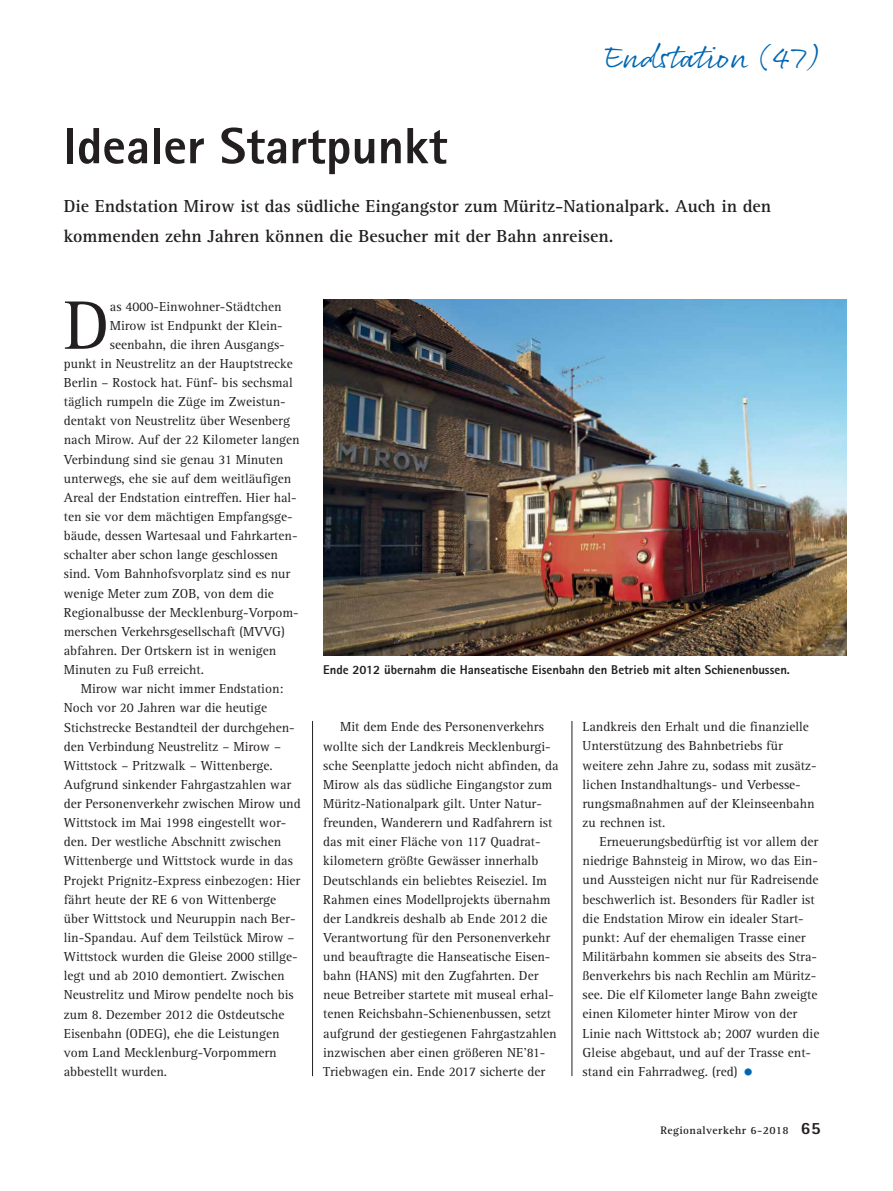
<style>
.page{position:relative;width:893px;height:1191px;background:#fff}
.page>*{position:absolute;margin:0;border:0;box-sizing:border-box;transform-origin:0 0}
.t1{font:70.95px "Rotis Serif";color:#231f20}
.t2{font:800 51px "Rotis Sans Serif";color:#231f20}
.t3{font:33px "Rollerscript Smooth";color:#0066b3}
.t4{font:700 18px/30px "Rotis Serif";color:#231f20}
.t5{font:13.5px/19.2px "Rotis Serif";color:#231f20}
.t6{font:800 12.75px "Rotis Sans Serif";color:#231f20}
.t7{font:700 11.25px "Rotis Serif";letter-spacing:.04em;color:#231f20}
.s1{color:#0066b3}
.s2{font-family:"Rotis Sans Serif";font-weight:800;font-size:17.25px}
</style>
<div class="page">
<hr style="left:572px;top:721px;width:1px;height:355px;background:#231f20">
<hr style="left:312px;top:721px;width:1px;height:355px;background:#231f20">
<img style="left:323px;top:300px;width:523px;height:355px">
<h3 class="t3" style="left:604px;top:36px;width:218px">Endstation (47)</h3>
<h2 class="t2" style="left:64px;top:113px;width:385px">Idealer Startpunkt</h2>
<h3 class="t4" style="left:64px;top:192px;width:709px">Die Endstation Mirow ist das südliche Eingangstor zum Müritz-Nationalpark. Auch in den kommenden zehn Jahren können die Besucher mit der Bahn anreisen.</h3>
<h1 class="t1" style="left:64px;top:285px;width:48px">D</h1>
<p class="t5" style="left:110px;top:297px;width:173px">as 4000-Einwohner-Städtchen</p>
<p class="t5" style="left:110px;top:316px;width:174px">Mirow ist Endpunkt der Klein-</p>
<p class="t5" style="left:110px;top:335px;width:176px">seenbahn, die ihren Ausgangs-</p>
<p class="t5" style="left:64px;top:354px;width:231px">punkt in Neustrelitz an der Hauptstrecke</p>
<p class="t5" style="left:64px;top:373px;width:231px">Berlin – Rostock hat. Fünf- bis sechsmal</p>
<p class="t5" style="left:64px;top:392px;width:224px">täglich rumpeln die Züge im Zweistun-</p>
<p class="t5" style="left:64px;top:411px;width:228px">dentakt von Neustrelitz über Wesenberg</p>
<p class="t5" style="left:64px;top:431px;width:238px">nach Mirow. Auf der 22 Kilometer langen</p>
<p class="t5" style="left:64px;top:450px;width:221px">Verbindung sind sie genau 31 Minuten</p>
<p class="t5" style="left:64px;top:469px;width:229px">unterwegs, ehe sie auf dem weitläufigen</p>
<p class="t5" style="left:64px;top:488px;width:235px">Areal der Endstation eintreffen. Hier hal-</p>
<p class="t5" style="left:64px;top:507px;width:230px">ten sie vor dem mächtigen Empfangsge-</p>
<p class="t5" style="left:64px;top:526px;width:235px">bäude, dessen Wartesaal und Fahrkarten-</p>
<p class="t5" style="left:64px;top:545px;width:216px">schalter aber schon lange geschlossen</p>
<p class="t5" style="left:64px;top:565px;width:228px">sind. Vom Bahnhofsvorplatz sind es nur</p>
<p class="t5" style="left:64px;top:584px;width:211px">wenige Meter zum ZOB, von dem die</p>
<p class="t5" style="left:64px;top:603px;width:236px">Regionalbusse der Mecklenburg-Vorpom-</p>
<p class="t5" style="left:64px;top:622px;width:222px">merschen Verkehrsgesellschaft (MVVG)</p>
<p class="t5" style="left:64px;top:641px;width:214px">abfahren. Der Ortskern ist in wenigen</p>
<p class="t5" style="left:64px;top:660px;width:142px">Minuten zu Fuß erreicht.</p>
<p class="t5" style="left:81px;top:679px;width:204px">Mirow war nicht immer Endstation:</p>
<p class="t5" style="left:64px;top:698px;width:205px">Noch vor 20 Jahren war die heutige</p>
<p class="t5" style="left:64px;top:718px;width:233px">Stichstrecke Bestandteil der durchgehen-</p>
<p class="t5" style="left:64px;top:737px;width:219px">den Verbindung Neustrelitz – Mirow –</p>
<p class="t5" style="left:64px;top:756px;width:210px">Wittstock – Pritzwalk – Wittenberge.</p>
<p class="t5" style="left:64px;top:775px;width:229px">Aufgrund sinkender Fahrgastzahlen war</p>
<p class="t5" style="left:64px;top:794px;width:239px">der Personenverkehr zwischen Mirow und</p>
<p class="t5" style="left:64px;top:813px;width:224px">Wittstock im Mai 1998 eingestellt wor-</p>
<p class="t5" style="left:64px;top:832px;width:219px">den. Der westliche Abschnitt zwischen</p>
<p class="t5" style="left:64px;top:851px;width:231px">Wittenberge und Wittstock wurde in das</p>
<p class="t5" style="left:64px;top:871px;width:238px">Projekt Prignitz-Express einbezogen: Hier</p>
<p class="t5" style="left:64px;top:890px;width:214px">fährt heute der RE 6 von Wittenberge</p>
<p class="t5" style="left:64px;top:909px;width:233px">über Wittstock und Neuruppin nach Ber-</p>
<p class="t5" style="left:64px;top:928px;width:232px">lin-Spandau. Auf dem Teilstück Mirow –</p>
<p class="t5" style="left:64px;top:947px;width:235px">Wittstock wurden die Gleise 2000 stillge-</p>
<p class="t5" style="left:64px;top:966px;width:222px">legt und ab 2010 demontiert. Zwischen</p>
<p class="t5" style="left:64px;top:985px;width:231px">Neustrelitz und Mirow pendelte noch bis</p>
<p class="t5" style="left:64px;top:1005px;width:222px">zum 8. Dezember 2012 die Ostdeutsche</p>
<p class="t5" style="left:64px;top:1024px;width:217px">Eisenbahn (ODEG), ehe die Leistungen</p>
<p class="t5" style="left:64px;top:1043px;width:214px">vom Land Mecklenburg-Vorpommern</p>
<p class="t5" style="left:64px;top:1062px;width:105px">abbestellt wurden.</p>
<p class="t6" style="left:323px;top:662px;width:468px">Ende 2012 übernahm die Hanseatische Eisenbahn den Betrieb mit alten Schienenbussen.</p>
<p class="t5" style="left:323px;top:717px;width:237px;text-indent:17px">Mit dem Ende des Personenverkehrs wollte sich der Landkreis Mecklenburgi&shy;sche Seenplatte jedoch nicht abfinden, da Mirow als das südliche Eingangstor zum Müritz-Nationalpark gilt. Unter Natur&shy;freunden, Wanderern und Radfahrern ist das mit einer Fläche von 117 Quadrat&shy;kilometern größte Gewässer innerhalb Deutschlands ein beliebtes Reiseziel. Im Rahmen eines Modellprojekts übernahm der Landkreis deshalb ab Ende 2012 die Verantwortung für den Personenverkehr und beauftragte die Hanseatische Eisen&shy;bahn (HANS) mit den Zugfahrten. Der neue Betreiber startete mit museal erhal&shy;tenen Reichsbahn-Schienenbussen, setzt aufgrund der gestiegenen Fahrgastzahlen inzwischen aber einen größeren NE’81- Triebwagen ein. Ende 2017 sicherte der</p>
<p class="t5" style="left:583px;top:717px;width:236px">Landkreis den Erhalt und die finanzielle Unterstützung des Bahnbetriebs für weitere zehn Jahre zu, sodass mit zusätz&shy;lichen Instandhaltungs- und Verbesse&shy;rungsmaßnahmen auf der Kleinseenbahn zu rechnen ist.</p>
<p class="t5" style="left:583px;top:832px;width:238px;text-indent:17px">Erneuerungsbedürftig ist vor allem der niedrige Bahnsteig in Mirow, wo das Ein&shy;und Aussteigen nicht nur für Radreisende beschwerlich ist. Besonders für Radler ist die Endstation Mirow ein idealer Start&shy;punkt: Auf der ehemaligen Trasse einer Militärbahn kommen sie abseits des Stra&shy;ßenverkehrs bis nach Rechlin am Müritz&shy;see. Die elf Kilometer lange Bahn zweigte einen Kilometer hinter Mirow von der Linie nach Wittstock ab; 2007 wurden die Gleise abgebaut, und auf der Trasse ent&shy;stand ein Fahrradweg. (red) <span class="s1">●</span></p>
<p class="t7" style="left:660px;top:1123px;width:162px">Regionalverkehr 6-2018 <span class="s2">65</span></p>
</div>
